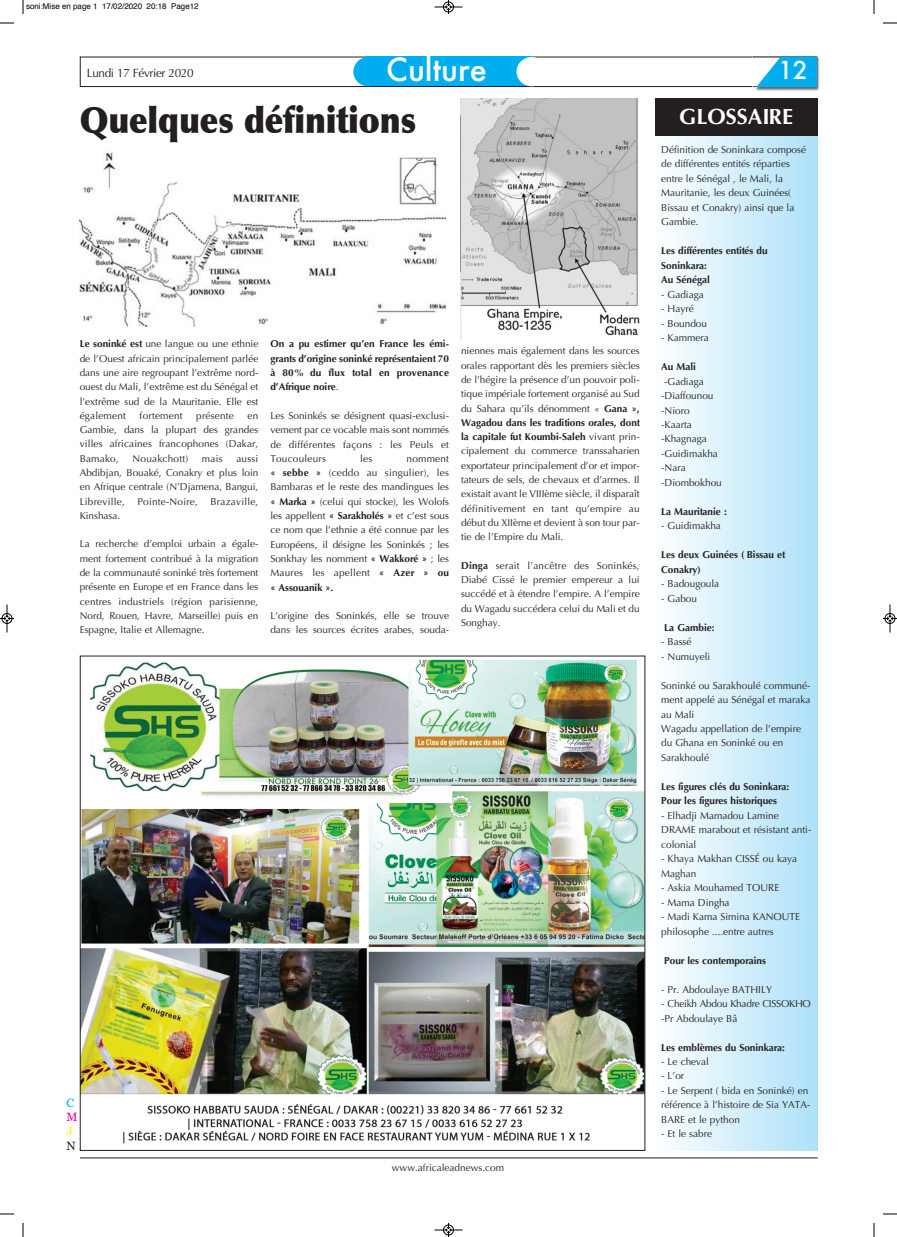
<style>
.page{position:relative;width:897px;height:1237px;background:#fff}
.page>*{position:absolute;margin:0;border:0;box-sizing:border-box;transform-origin:0 0}
.t1{font:900 36px "Optima";letter-spacing:-.005em;color:#231f20;scale:.9 1}
.t2{font:500 31px "Futura";color:#fff}
.t3{font:500 24px "Futura";color:#fff}
.t4{font:700 22px "Optima";color:#fff}
.t5{font:12px "Optima";letter-spacing:-.03em;color:#231f20}
.t6{font:12px "Georgia";color:#00aeef}
.t7{font:12px "Georgia";color:#ed028c}
.t8{font:12px "Georgia";color:#fff101}
.t9{font:12px "Georgia";color:#231f20}
.t10{font:10.1px/14.5px "Optima";color:#231f20}
.t11{font:700 10.1px/14.5px "Optima";color:#231f20}
.t12{font:10.1px/14.5px "Optima";letter-spacing:-.02em;color:#231f20}
.t13{font:10px/14.3px "Optima";color:#231f20;text-align:justify}
.t14{font:700 10px/14.3px "Optima";color:#231f20;text-align:justify}
.t15{font:10px "Optima";letter-spacing:.02em;color:#231f20}
.t16{font:8px "Helvetica";color:#000}
.s1{font-weight:700}
.s2{font-weight:400}
</style>
<div class="page">
<hr style="left:80px;top:1157px;width:737px;height:1px;background:#231f20">
<div style="left:80px;top:56px;width:737px;height:31px;border:1px solid #231f20"></div>
<div style="left:365px;top:57px;width:166px;height:29px;background:#00aeef"></div>
<img style="left:755px;top:56px;width:65px;height:35px">
<img style="left:752px;top:56px;width:65px;height:31px">
<img style="left:752px;top:57px;width:4px;height:29px">
<svg style="left:756px;top:57px;width:60px;height:30px"></svg>
<div style="left:353px;top:57px;width:30px;height:29px;background:#00aeef;border-radius:50%"></div>
<div style="left:516px;top:57px;width:30px;height:29px;background:#fff;border-radius:50%"></div>
<img style="left:82px;top:659px;width:561px;height:485px">
<div style="left:459px;top:98px;width:182px;height:246px;background:linear-gradient(to right,#fff,#fff)"></div>
<img style="left:461px;top:98px;width:179px;height:242px">
<img style="left:80px;top:152px;width:366px;height:174px">
<div style="left:655px;top:98px;width:162px;height:38px;background:#231f20"></div>
<svg style="left:23px;top:0;width:1px;height:14px"></svg>
<svg style="left:0;top:23px;width:14px;height:1px"></svg>
<svg style="left:873px;top:0;width:1px;height:14px"></svg>
<svg style="left:883px;top:23px;width:13px;height:1px"></svg>
<svg style="left:23px;top:1223px;width:1px;height:14px"></svg>
<svg style="left:0;top:1213px;width:14px;height:1px"></svg>
<svg style="left:873px;top:1223px;width:1px;height:14px"></svg>
<svg style="left:883px;top:1213px;width:13px;height:1px"></svg>
<svg style="left:434px;top:0;width:29px;height:14px"></svg>
<svg style="left:434px;top:1223px;width:29px;height:14px"></svg>
<svg style="left:0;top:604px;width:14px;height:29px"></svg>
<svg style="left:883px;top:604px;width:13px;height:29px"></svg>
<p class="t16" style="left:26px;top:3px;width:174px">soni:Mise en page 1 17/02/2020 20:18 Page12</p>
<p class="t5" style="left:87px;top:66px;width:108px">Lundi 17 Février 2020</p>
<h2 class="t2" style="left:386px;top:48px;width:102px">Culture</h2>
<h3 class="t3" style="left:778px;top:54px;width:31px">12</h3>
<h1 class="t1" style="left:80px;top:98px;width:375px">Quelques définitions</h1>
<p class="t13" style="left:80px;top:337px;width:180px"><span class="s1">Le soninké est</span> une langue ou une ethnie de l’Ouest africain principalement parlée dans une aire regroupant l’extrême nord&shy;ouest du Mali, l’extrême est du Sénégal et l’extrême sud de la Mauritanie. Elle est également</p>
<p class="t15" style="left:140px;top:410px;width:44px">fortement</p>
<p class="t15" style="left:196px;top:410px;width:39px">présente</p>
<p class="t13" style="left:80px;top:408px;width:180px;text-indent:168px">en Gambie, dans la plupart des grandes villes africaines francophones (Dakar, Bamako,</p>
<p class="t15" style="left:133px;top:452px;width:57px">Nouakchott)</p>
<p class="t13" style="left:202px;top:451px;width:22px">mais</p>
<p class="t13" style="left:80px;top:451px;width:180px;text-indent:157px">aussi Abdibjan, Bouaké, Conakry et plus loin en Afrique centrale (N’Djamena, Bangui, Libreville,</p>
<p class="t15" style="left:137px;top:495px;width:62px">Pointe-Noire,</p>
<p class="t15" style="left:210px;top:495px;width:49px">Brazaville,</p>
<p class="t13" style="left:80px;top:508px;width:42px">Kinshasa.</p>
<p class="t13" style="left:80px;top:537px;width:180px">La recherche d’emploi urbain a égale&shy;ment fortement contribué à la migration de la communauté soninké très fortement présente en Europe et en France dans les centres industriels (région parisienne, Nord, Rouen, Havre, Marseille) puis en Espagne, Italie et Allemagne.</p>
<p class="t14" style="left:270px;top:337px;width:180px">On a pu estimer qu’en France les émi&shy;grants d’origine soninké représentaient 70 à 80% du flux total en provenance d’Afrique noire<span class="s2">.</span></p>
<p class="t13" style="left:270px;top:408px;width:180px">Les Soninkés se désignent quasi-exclusi&shy;vement par ce vocable mais sont nommés de différentes façons : les Peuls et Toucouleurs</p>
<p class="t13" style="left:360px;top:451px;width:14px">les</p>
<p class="t13" style="left:270px;top:451px;width:180px;text-indent:136px">nomment <span class="s1">« sebbe »</span> (ceddo au singulier), les Bambaras et le reste des mandingues les <span class="s1">« Marka »</span> (celui qui stocke), les Wolofs les appellent <span class="s1">« Sarakholés »</span> et c’est sous ce nom que l’ethnie a été connue par les Européens, il désigne les Soninkés ; les Sonkhay les nomment <span class="s1">« Wakkoré »</span> ; les Maures les apellent <span class="s1">« Azer » ou « Assouanik ».</span></p>
<p class="t13" style="left:270px;top:608px;width:180px">L’origine des Soninkés, elle se trouve dans les sources écrites arabes, souda-</p>
<p class="t13" style="left:461px;top:344px;width:181px">niennes mais également dans les sources orales rapportant dès les premiers siècles de l’hégire la présence d’un pouvoir poli&shy;tique impériale fortement organisé au Sud du Sahara qu’ils dénomment « <span class="s1">Gana », Wagadou dans les traditions orales, dont la capitale fut Koumbi-Saleh</span> vivant prin&shy;cipalement du commerce transsaharien exportateur principalement d’or et impor&shy;tateurs de sels, de chevaux et d’armes. Il existait avant le VIIIème siècle, il disparaît définitivement en tant qu’empire au début du XIIème et devient à son tour par&shy;tie de l’Empire du Mali.</p>
<p class="t13" style="left:461px;top:558px;width:180px"><span class="s1">Dinga</span> serait l’ancêtre des Soninkés, Diabé Cissé le premier empereur a lui succédé et à étendre l’empire. A l’empire du Wagadu succédera celui du Mali et du Songhay.</p>
<p class="t6" style="left:67px;top:1095px;width:9px">C</p>
<p class="t7" style="left:67px;top:1109px;width:13px">M</p>
<p class="t8" style="left:67px;top:1124px;width:8px">J</p>
<p class="t9" style="left:67px;top:1138px;width:11px">N</p>
<p class="t13" style="left:392px;top:1160px;width:114px">www.africaleadnews.com</p>
<h3 class="t4" style="left:679px;top:104px;width:115px">GLOSSAIRE</h3>
<p class="t10" style="left:661px;top:142px;width:146px">Définition de Soninkara composé de différentes entités réparties entre le Sénégal , le Mali, la<br>Mauritanie, les deux Guinées(<br>Bissau et Conakry) ainsi que la<br>Gambie.</p>
<p class="t11" style="left:661px;top:244px;width:108px">Les différentes entités du<br>Soninkara:<br>Au Sénégal</p>
<p class="t10" style="left:661px;top:287px;width:44px">- Gadiaga</p>
<p class="t10" style="left:661px;top:302px;width:34px">- Hayré</p>
<p class="t10" style="left:661px;top:316px;width:47px">- Boundou</p>
<p class="t10" style="left:661px;top:330px;width:49px">- Kammera</p>
<p class="t11" style="left:661px;top:359px;width:36px">Au Mali</p>
<p class="t10" style="left:661px;top:374px;width:62px;text-indent:3px">-Gadiaga -Diaffounou -Nioro -Kaarta -Khagnaga -Guidimakha -Nara -Diombokhou</p>
<p class="t11" style="left:661px;top:504px;width:67px">La Mauritanie :</p>
<p class="t10" style="left:661px;top:519px;width:61px">- Guidimakha</p>
<p class="t11" style="left:661px;top:548px;width:126px">Les deux Guinées ( Bissau et<br>Conakry)</p>
<p class="t10" style="left:661px;top:577px;width:60px">- Badougoula</p>
<p class="t10" style="left:661px;top:591px;width:37px">- Gabou</p>
<p class="t11" style="left:664px;top:620px;width:52px">La Gambie:</p>
<p class="t10" style="left:661px;top:634px;width:32px">- Bassé</p>
<p class="t10" style="left:661px;top:649px;width:51px">- Numuyeli</p>
<p class="t10" style="left:661px;top:678px;width:151px">Soninké ou Sarakhoulé communé&shy;ment appelé au Sénégal et maraka au Mali<br>Wagadu appellation de l’empire du Ghana en Soninké ou en<br>Sarakhoulé</p>
<p class="t11" style="left:661px;top:779px;width:129px">Les figures clés du Soninkara:<br>Pour les figures historiques</p>
<p class="t10" style="left:661px;top:808px;width:152px">- Elhadji Mamadou Lamine<br>DRAME marabout et résistant anti&shy;colonial</p>
<p class="t10" style="left:661px;top:851px;width:137px">- Khaya Makhan CISSÉ ou kaya<br>Maghan</p>
<p class="t10" style="left:661px;top:880px;width:120px">- Askia Mouhamed TOURE</p>
<p class="t10" style="left:661px;top:895px;width:70px">- Mama Dingha</p>
<p class="t10" style="left:661px;top:909px;width:140px">- Madi Kama Simina KANOUTE philosophe ....entre autres</p>
<p class="t11" style="left:664px;top:953px;width:103px">Pour les contemporains</p>
<p class="t10" style="left:661px;top:982px;width:112px">- Pr. Abdoulaye BATHILY</p>
<p class="t12" style="left:661px;top:996px;width:151px">- Cheikh Abdou Khadre CISSOKHO -Pr Abdoulaye Bâ</p>
<p class="t11" style="left:661px;top:1040px;width:125px">Les emblèmes du Soninkara:</p>
<p class="t10" style="left:661px;top:1054px;width:49px">- Le cheval</p>
<p class="t10" style="left:661px;top:1069px;width:25px">- L’or</p>
<p class="t10" style="left:661px;top:1083px;width:151px">- Le Serpent ( bida en Soninké) en référence à l’histoire de Sia YATA-<br>BARE et le python</p>
<p class="t10" style="left:661px;top:1126px;width:52px">- Et le sabre</p>
</div>
